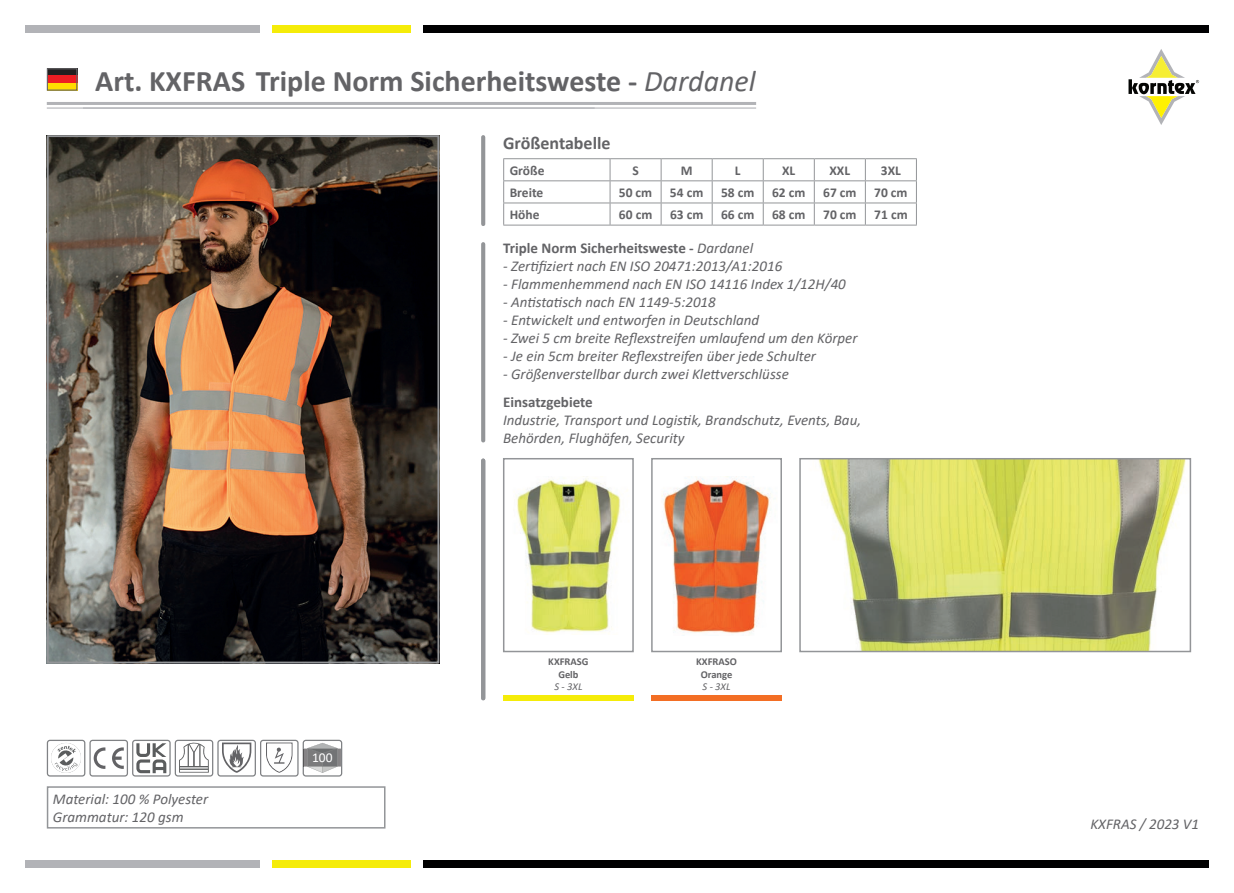
<style>
.page{position:relative;width:1234px;height:893px;background:#fff}
.page>*{position:absolute;margin:0;border:0;box-sizing:border-box;transform-origin:0 0}
.t1{font:700 30px "Calibri";color:#636366}
.t2{font:700 18px "Calibri";color:#636366}
.t3{font:italic 15px/18px "Calibri";color:#636366}
.t4{font:700 15px "Calibri";color:#636366}
.t5{font:700 13.5px "Calibri";color:#636366}
.t6{font:13.5px "Calibri";color:#fff}
.t7{font:700 10.5px/12.6px "Calibri";color:#636366;text-align:center}
.t8{font:italic 10.5px "Calibri";color:#636366}
.s1{font-weight:400;font-style:italic}
</style>
<div class="page">
<div style="left:423px;top:26px;width:785px;height:7px;background:#000001"></div>
<div style="left:26px;top:26px;width:234px;height:7px;background:#b2b3b7"></div>
<div style="left:272px;top:26px;width:138px;height:7px;background:#f5ec09"></div>
<div style="left:423px;top:860px;width:785px;height:7px;background:#000001"></div>
<div style="left:26px;top:860px;width:234px;height:7px;background:#b2b3b7"></div>
<div style="left:272px;top:860px;width:138px;height:7px;background:#f5ec09"></div>
<svg style="left:1128px;top:49px;width:70px;height:76px"></svg>
<hr style="left:83px;top:107px;width:673px;height:2px;background:#b2b3b7">
<img style="left:50px;top:138px;width:386px;height:522px">
<div style="left:47px;top:135px;width:392px;height:528px;border:2px solid #939598"></div>
<svg style="left:481px;top:137px;width:4px;height:87px"></svg>
<svg style="left:481px;top:244px;width:4px;height:196px"></svg>
<hr style="left:503px;top:158px;width:107px;height:1px;background:#939598">
<hr style="left:610px;top:158px;width:51px;height:1px;background:#939598">
<hr style="left:661px;top:158px;width:51px;height:1px;background:#939598">
<hr style="left:763px;top:158px;width:51px;height:1px;background:#939598">
<hr style="left:814px;top:158px;width:51px;height:1px;background:#939598">
<hr style="left:865px;top:158px;width:51px;height:1px;background:#939598">
<hr style="left:503px;top:225px;width:107px;height:1px;background:#939598">
<hr style="left:610px;top:225px;width:51px;height:1px;background:#939598">
<hr style="left:661px;top:225px;width:51px;height:1px;background:#939598">
<hr style="left:712px;top:225px;width:51px;height:1px;background:#939598">
<hr style="left:763px;top:225px;width:51px;height:1px;background:#939598">
<hr style="left:814px;top:225px;width:51px;height:1px;background:#939598">
<hr style="left:865px;top:225px;width:51px;height:1px;background:#939598">
<hr style="left:712px;top:158px;width:51px;height:1px;background:#939598">
<svg style="left:503px;top:159px;width:413px;height:66px"></svg>
<hr style="left:712px;top:180px;width:51px;height:1px;background:#939598">
<hr style="left:481px;top:461px;width:4px;height:237px;background:#939598">
<img style="left:516px;top:476px;width:105px;height:157px">
<div style="left:503px;top:458px;width:130px;height:194px;border:2px solid #939598"></div>
<div style="left:503px;top:695px;width:130px;height:5px;background:#f5ec09"></div>
<div style="left:651px;top:695px;width:130px;height:5px;background:#f36e24"></div>
<hr style="left:47px;top:102px;width:709px;height:3px;background:#b2b3b7">
<hr style="left:47px;top:107px;width:547px;height:2px;background:#b2b3b7">
<div style="left:47px;top:68px;width:30px;height:8px;background:#231f20"></div>
<div style="left:47px;top:83px;width:30px;height:8px;background:#ffdc01"></div>
<div style="left:47px;top:76px;width:30px;height:7px;background:#ee1d23"></div>
<div style="left:47px;top:68px;width:30px;height:23px;border:1px solid #636366"></div>
<img style="left:661px;top:478px;width:110px;height:156px">
<div style="left:651px;top:458px;width:130px;height:194px;border:2px solid #939598"></div>
<img style="left:818px;top:461px;width:368px;height:188px">
<div style="left:799px;top:458px;width:391px;height:194px;border:2px solid #939598"></div>
<div style="left:47px;top:786px;width:338px;height:42px;border:2px solid #939598"></div>
<svg style="left:51px;top:743px;width:30px;height:30px"></svg>
<div style="left:47px;top:740px;width:38px;height:37px;border:1px solid #808285;border-radius:3px"></div>
<svg style="left:112px;top:747px;width:12px;height:22px"></svg>
<svg style="left:94px;top:747px;width:11px;height:22px"></svg>
<div style="left:89px;top:740px;width:39px;height:37px;border:1px solid #808285;border-radius:3px"></div>
<svg style="left:302px;top:740px;width:40px;height:37px"></svg>
<svg style="left:179px;top:742px;width:30px;height:31px"></svg>
<div style="left:175px;top:740px;width:38px;height:37px;border:1px solid #808285;border-radius:3px"></div>
<svg style="left:266px;top:742px;width:26px;height:31px"></svg>
<div style="left:260px;top:740px;width:38px;height:37px;border:1px solid #808285;border-radius:3px"></div>
<svg style="left:222px;top:742px;width:29px;height:31px"></svg>
<div style="left:217px;top:740px;width:39px;height:37px;border:1px solid #808285;border-radius:3px"></div>
<svg style="left:136px;top:743px;width:30px;height:30px"></svg>
<div style="left:132px;top:740px;width:39px;height:37px;border:1px solid #808285;border-radius:3px"></div>
<h1 class="t1" style="left:95px;top:60px;width:662px">Art. KXFRAS Triple Norm Sicherheitsweste - <span class="s1">Dardanel</span></h1>
<p class="t2" style="left:503px;top:130px;width:109px">Größentabelle</p>
<p class="t5" style="left:509px;top:161px;width:36px">Größe</p>
<p class="t5" style="left:632px;top:161px;width:8px">S</p>
<p class="t5" style="left:680px;top:161px;width:13px">M</p>
<p class="t5" style="left:734px;top:161px;width:7px">L</p>
<p class="t5" style="left:782px;top:161px;width:15px">XL</p>
<p class="t5" style="left:829px;top:161px;width:22px">XXL</p>
<p class="t5" style="left:880px;top:161px;width:21px">3XL</p>
<p class="t5" style="left:509px;top:183px;width:35px">Breite</p>
<p class="t5" style="left:618px;top:183px;width:35px">50 cm</p>
<p class="t5" style="left:669px;top:183px;width:35px">54 cm</p>
<p class="t5" style="left:720px;top:183px;width:35px">58 cm</p>
<p class="t5" style="left:772px;top:183px;width:35px">62 cm</p>
<p class="t5" style="left:823px;top:183px;width:35px">67 cm</p>
<p class="t5" style="left:874px;top:183px;width:35px">70 cm</p>
<p class="t5" style="left:509px;top:205px;width:31px">Höhe</p>
<p class="t5" style="left:618px;top:205px;width:35px">60 cm</p>
<p class="t5" style="left:670px;top:205px;width:35px">63 cm</p>
<p class="t5" style="left:721px;top:205px;width:35px">66 cm</p>
<p class="t5" style="left:772px;top:205px;width:35px">68 cm</p>
<p class="t5" style="left:823px;top:205px;width:35px">70 cm</p>
<p class="t5" style="left:874px;top:205px;width:35px">71 cm</p>
<p class="t4" style="left:503px;top:238px;width:251px">Triple Norm Sicherheitsweste - <span class="s1">Dardanel</span></p>
<p class="t3" style="left:503px;top:257px;width:280px">- Zertifiziert nach EN ISO 20471:2013/A1:2016</p>
<p class="t3" style="left:503px;top:275px;width:344px">- Flammenhemmend nach EN ISO 14116 Index 1/12H/40</p>
<p class="t3" style="left:503px;top:293px;width:214px">- Antistatisch nach EN 1149-5:2018</p>
<p class="t3" style="left:503px;top:311px;width:257px">- Entwickelt und entworfen in Deutschland</p>
<p class="t3" style="left:503px;top:329px;width:356px">- Zwei 5 cm breite Reflexstreifen umlaufend um den Körper</p>
<p class="t3" style="left:503px;top:347px;width:314px">- Je ein 5cm breiter Reflexstreifen über jede Schulter</p>
<p class="t3" style="left:503px;top:365px;width:287px">- Größenverstellbar durch zwei Klettverschlüsse</p>
<p class="t4" style="left:503px;top:391px;width:91px">Einsatzgebiete</p>
<p class="t3" style="left:503px;top:410px;width:359px">Industrie, Transport und Logistik, Brandschutz, Events, Bau,<br>Behörden, Flughäfen, Security</p>
<p class="t3" style="left:53px;top:789px;width:157px">Material: 100 % Polyester<br>Grammatur: 120 gsm</p>
<p class="t6" style="left:312px;top:748px;width:22px">100</p>
<p class="t7" style="left:548px;top:655px;width:42px">KXFRASG<br>Gelb</p>
<p class="t8" style="left:554px;top:680px;width:29px">S - 3XL</p>
<p class="t7" style="left:696px;top:655px;width:42px">KXFRASO</p>
<p class="t8" style="left:702px;top:680px;width:29px">S - 3XL</p>
<p class="t7" style="left:700px;top:668px;width:33px">Orange</p>
<p class="t3" style="left:1090px;top:814px;width:110px">KXFRAS / 2023 V1</p>
</div>
